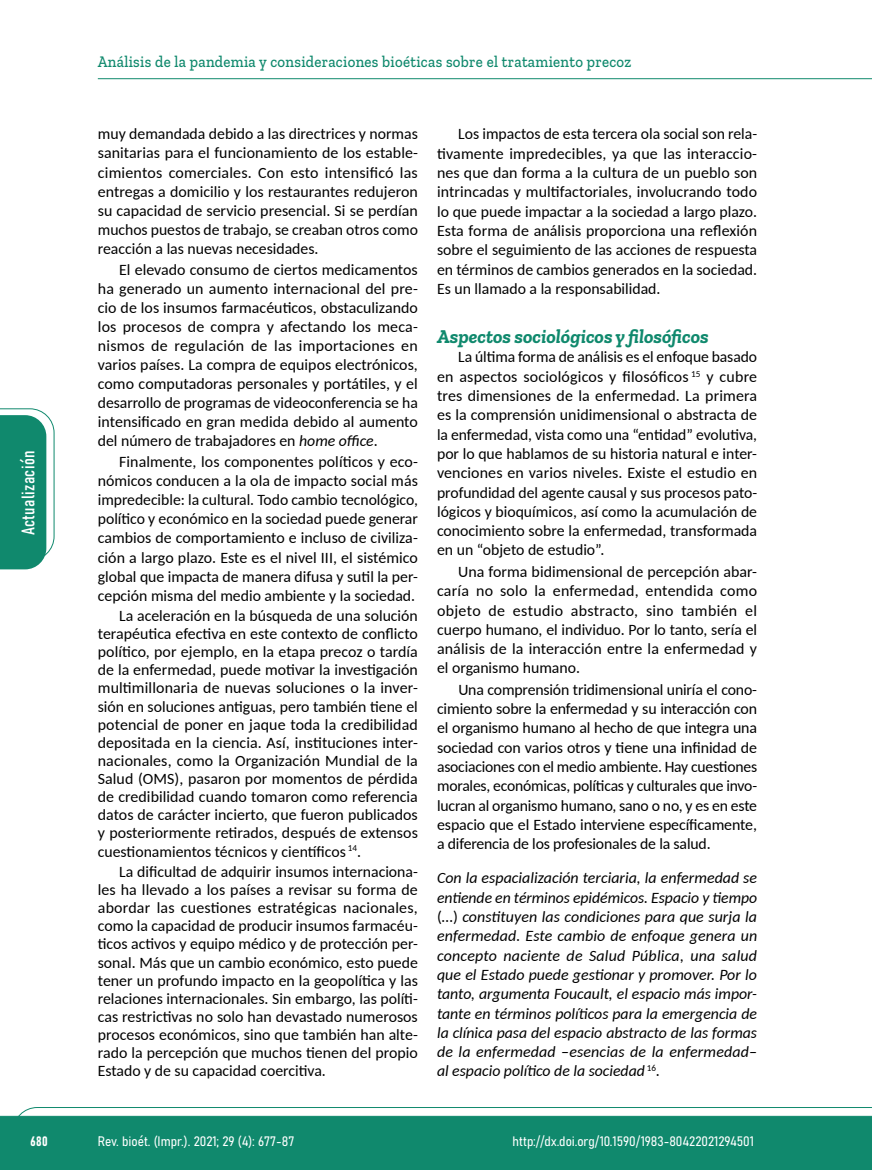
<style>
.page{position:relative;width:872px;height:1170px;background:#fff}
.page>*{position:absolute;margin:0;border:0;box-sizing:border-box;transform-origin:0 0}
.t1{font:italic 700 19.5px "Zilla Slab";color:#10896d}
.t2{font:18px "Bahnschrift";letter-spacing:.02em;color:#fff}
.t3{font:500 16.5px "Zilla Slab";letter-spacing:.02em;color:#10896d;scale:.9 1}
.t4{font:15.75px/19.4px "Carlito";color:#000;text-align:justify}
.t5{font:italic 15.75px/19.4px "Carlito";color:#000;text-align:justify}
.t6{font:13.5px "Bahnschrift";color:#fff}
.s1{font-style:italic}
.s2{font-style:normal}
</style>
<div class="page">
<svg style="left:12px;top:1107px;width:860px;height:62px;background:#2e987f"></svg>
<hr style="left:98px;top:78px;width:774px;height:1px;background:#10896d">
<svg style="left:0;top:408px;width:55px;height:161px"></svg>
<p class="t2" style="left:15px;top:535px;width:86px;rotate:-90deg">Actualización</p>
<p class="t3" style="left:98px;top:53px;width:594px">Análisis de la pandemia y consideraciones bioéticas sobre el tratamiento precoz</p>
<p class="t4" style="left:98px;top:124px;width:321px">muy demandada debido a las directrices y normas sanitarias para el funcionamiento de los estable&shy;cimientos comerciales. Con esto intensificó las entregas a domicilio y los restaurantes redujeron su capacidad de servicio presencial. Si se perdían muchos puestos de trabajo, se creaban otros como reacción a las nuevas necesidades.</p>
<p class="t4" style="left:98px;top:259px;width:321px;text-indent:21px">El elevado consumo de ciertos medicamentos ha generado un aumento internacional del pre&shy;cio de los insumos farmacéuticos, obstaculizando los procesos de compra y afectando los meca&shy;nismos de regulación de las importaciones en varios países. La compra de equipos electrónicos, como computadoras personales y portátiles, y el desarrollo de programas de videoconferencia se ha intensificado en gran medida debido al aumento del número de trabajadores en <span class="s1">home office</span>.</p>
<p class="t4" style="left:98px;top:451px;width:322px;text-align:right">Finalmente, los componentes políticos y eco&shy;nómicos conducen a la ola de impacto social más impredecible: la cultural. Todo cambio tecnológico, político y económico en la sociedad puede generar cambios de comportamiento e incluso de civiliza&shy;ción a largo plazo. Este es el nivel III, el sistémico global que impacta de manera difusa y sutil la per&shy;cepción misma del medio ambiente y la sociedad.<br>La aceleración en la búsqueda de una solución</p>
<p class="t4" style="left:98px;top:624px;width:321px;line-height:18.1px">terapéutica efectiva en este contexto de conflicto político, por ejemplo, en la etapa precoz o tardía de la enfermedad, puede motivar la investigación multimillonaria de nuevas soluciones o la inver&shy;sión en soluciones antiguas, pero también tiene el potencial de poner en jaque toda la credibilidad depositada en la ciencia. Así, instituciones inter&shy;nacionales, como la Organización Mundial de la Salud (OMS), pasaron por momentos de pérdida de credibilidad cuando tomaron como referencia datos de carácter incierto, que fueron publicados y posteriormente retirados, después de extensos cuestionamientos técnicos y científicos <sup>14</sup>.</p>
<p class="t4" style="left:98px;top:861px;width:321px;line-height:18.1px;text-indent:21px">La dificultad de adquirir insumos internaciona&shy;les ha llevado a los países a revisar su forma de abordar las cuestiones estratégicas nacionales, como la capacidad de producir insumos farmacéu&shy;ticos activos y equipo médico y de protección per&shy;sonal. Más que un cambio económico, esto puede tener un profundo impacto en la geopolítica y las relaciones internacionales. Sin embargo, las políti&shy;cas restrictivas no solo han devastado numerosos procesos económicos, sino que también han alte&shy;rado la percepción que muchos tienen del propio Estado y de su capacidad coercitiva.</p>
<p class="t4" style="left:437px;top:124px;width:321px;text-indent:21px">Los impactos de esta tercera ola social son rela&shy;tivamente impredecibles, ya que las interaccio&shy;nes que dan forma a la cultura de un pueblo son intrincadas y multifactoriales, involucrando todo lo que puede impactar a la sociedad a largo plazo.<br>Esta forma de análisis proporciona una reflexión sobre el seguimiento de las acciones de respuesta en términos de cambios generados en la sociedad.<br>Es un llamado a la responsabilidad.</p>
<p class="t1" style="left:437px;top:325px;width:273px">Aspectos sociológicos y filosóficos</p>
<p class="t4" style="left:437px;top:347px;width:322px;text-indent:21px">La última forma de análisis es el enfoque basado en aspectos sociológicos y filosóficos <sup>15</sup> y cubre tres dimensiones de la enfermedad. La primera es la comprensión unidimensional o abstracta de la enfermedad, vista como una “entidad” evolutiva, por lo que hablamos de su historia natural e inter&shy;venciones en varios niveles. Existe el estudio en profundidad del agente causal y sus procesos pato&shy;lógicos y bioquímicos, así como la acumulación de conocimiento sobre la enfermedad, transformada en un “objeto de estudio”.</p>
<p class="t4" style="left:437px;top:561px;width:321px;text-indent:21px">Una forma bidimensional de percepción abar&shy;caría no solo la enfermedad, entendida como objeto de estudio abstracto, sino también el cuerpo humano, el individuo. Por lo tanto, sería el análisis de la interacción entre la enfermedad y el organismo humano.</p>
<p class="t4" style="left:437px;top:679px;width:321px;text-indent:21px">Una comprensión tridimensional uniría el cono&shy;cimiento sobre la enfermedad y su interacción con el organismo humano al hecho de que integra una sociedad con varios otros y tiene una infinidad de asociaciones con el medio ambiente. Hay cuestiones morales, económicas, políticas y culturales que invo&shy;lucran al organismo humano, sano o no, y es en este espacio que el Estado interviene específicamente, a diferencia de los profesionales de la salud.</p>
<p class="t5" style="left:437px;top:867px;width:322px">Con la espacialización terciaria, la enfermedad se entiende en términos epidémicos. Espacio y tiempo <span class="s2">(…)</span> constituyen las condiciones para que surja la enfermedad. Este cambio de enfoque genera un concepto naciente de Salud Pública, una salud que el Estado puede gestionar y promover. Por lo tanto, argumenta Foucault, el espacio más impor&shy;tante en términos políticos para la emergencia de la clínica pasa del espacio abstracto de las formas de la enfermedad –esencias de la enfermedad– al espacio político de la sociedad <sup>16</sup>.</p>
<p class="t6" style="left:30px;top:1130px;width:19px">680</p>
<p class="t6" style="left:98px;top:1131px;width:198px">Rev. bioét. (Impr.). 2021; 29 (4): 677-87</p>
<p class="t6" style="left:512px;top:1131px;width:243px">http://dx.doi.org/10.1590/1983-80422021294501</p>
</div>
